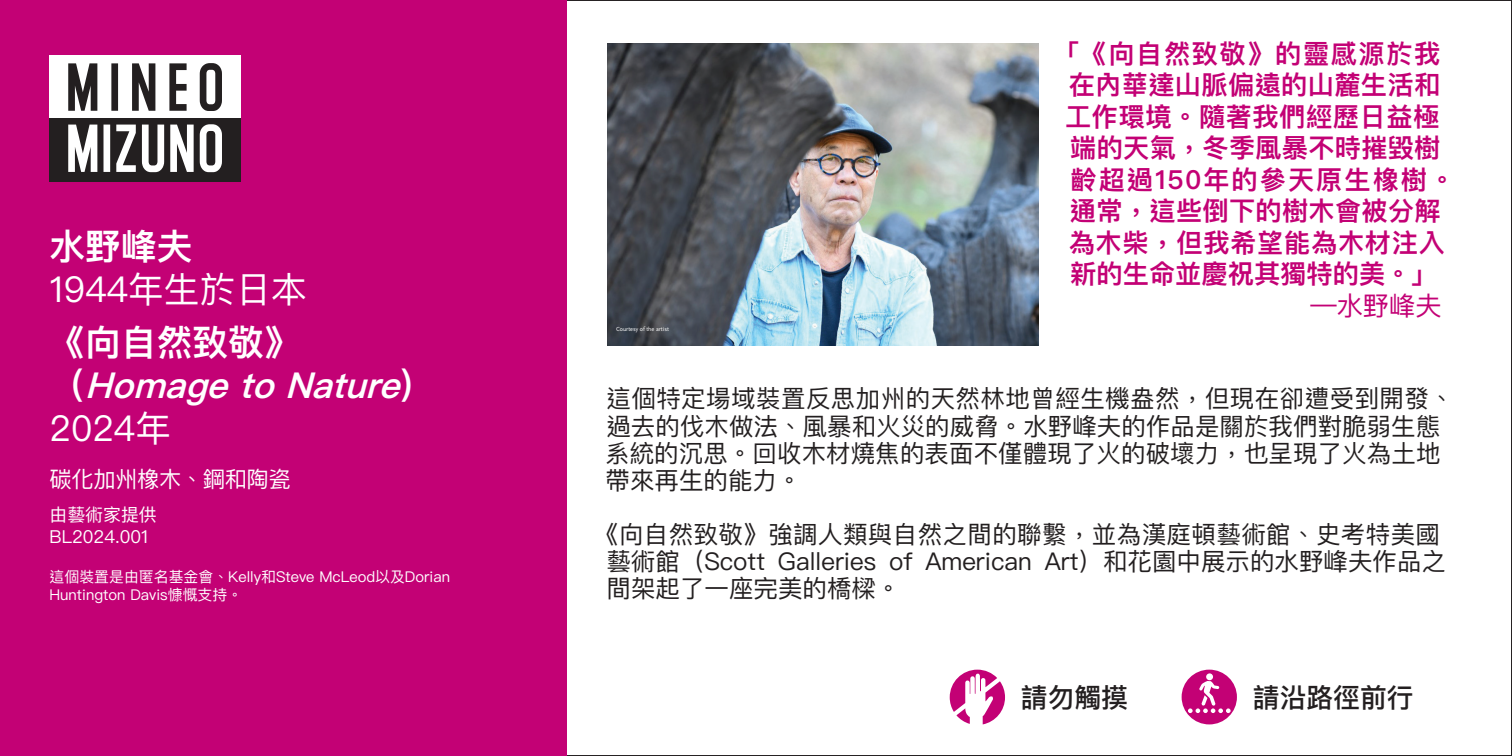
<style>
.page{position:relative;width:1512px;height:756px;background:#fff}
.page>*{position:absolute;margin:0;border:0;box-sizing:border-box;transform-origin:0 0}
.t1{font:italic 600 35.7px/42.9px "Ping Fang HK";color:#fff}
.t2{font:35.7px "Ping Fang HK";color:#fff}
.t3{font:600 35.7px "Ping Fang HK";color:#fff}
.t4{font:500 26.78px "Ping Fang HK";color:#231f20}
.t5{font:600 26.25px/31.5px "Ping Fang HK";letter-spacing:.01em;color:#c30175}
.t6{font:26.25px "Ping Fang HK";color:#c30175}
.t7{font:24.5px/27.1px "Ping Fang HK";letter-spacing:.005em;color:#231f20}
.t8{font:22.31px "Ping Fang HK";letter-spacing:-.02em;color:#fff}
.t9{font:17.85px/21.4px "Ping Fang HK";color:#fff}
.t10{font:14.88px/17.8px "Ping Fang HK";color:#fff}
.t11{font:6.12px "Scala Sans OT";color:#fff}
.s1{font-style:normal}
.s2{font-weight:400;font-style:normal}
</style>
<div class="page">
<div style="left:0;top:0;width:566px;height:756px;background:#c30175"></div>
<img style="left:607px;top:44px;width:432px;height:302px">
<div style="left:50px;top:55px;width:191px;height:63px;background:#fff"></div>
<div style="left:50px;top:118px;width:191px;height:64px;background:#231f20"></div>
<svg style="left:68px;top:124px;width:154px;height:48px"></svg>
<svg style="left:68px;top:63px;width:154px;height:48px"></svg>
<svg style="left:950px;top:670px;width:55px;height:54px"></svg>
<div style="left:1182px;top:670px;width:55px;height:54px;background:#c30175;border-radius:50%"></div>
<div style="left:1206px;top:673px;width:7px;height:7px;background:#fff;border-radius:50%"></div>
<svg style="left:1188px;top:681px;width:43px;height:32px"></svg>
<h1 class="t3" style="left:50px;top:225px;width:144px">水野峰夫</h1>
<h1 class="t2" style="left:50px;top:268px;width:259px">1944年生於日本</h1>
<h1 class="t1" style="left:50px;top:321px;width:387px"><span class="s1">《向自然致敬》<br>（</span> Homageto Nature<span class="s1">）<br></span><span class="s2">2024年</span></h1>
<p class="t8" style="left:50px;top:465px;width:243px">碳化加州橡木、鋼和陶瓷</p>
<p class="t9" style="left:50px;top:504px;width:109px">由藝術家提供<br>BL2024.001</p>
<p class="t10" style="left:50px;top:568px;width:402px">這個裝置是由匿名基金會、Kelly和Steve McLeod以及Dorian<br>Huntington Davis慷慨支持。</p>
<p class="t11" style="left:616px;top:326px;width:54px">Courtesy of the artist</p>
<p class="t5" style="left:1065px;top:37px;width:392px;text-indent:-12px">「《向自然致敬》的靈感源於我在內華達山脈偏遠的山麓生活和工作環境。隨著我們經歷日益極端的天氣，冬季風暴不時摧毀樹齡超過150年的參天原生橡樹。通常，這些倒下的樹木會被分解為木柴，但我希望能為木材注入新的生命並慶祝其獨特的美。」</p>
<p class="t6" style="left:1310px;top:289px;width:133px">—水野峰夫</p>
<p class="t7" style="left:605px;top:385px;width:850px">這個特定場域裝置反思加州的天然林地曾經生機盎然，但現在卻遭受到開發、過去的伐木做法、風暴和火災的威脅。水野峰夫的作品是關於我們對脆弱生態系統的沉思。回收木材燒焦的表面不僅體現了火的破壞力，也呈現了火為土地帶來再生的能力。</p>
<p class="t7" style="left:606px;top:520px;width:841px;text-indent:-12px">《向自然致敬》強調人類與自然之間的聯繫，並為漢庭頓藝術館、史考特美國藝術館（Scott Galleries of American Art）和花園中展示的水野峰夫作品之間架起了一座完美的橋樑。</p>
<p class="t4" style="left:1021px;top:681px;width:109px">請勿觸摸</p>
<p class="t4" style="left:1253px;top:681px;width:162px">請沿路徑前行</p>
</div>
